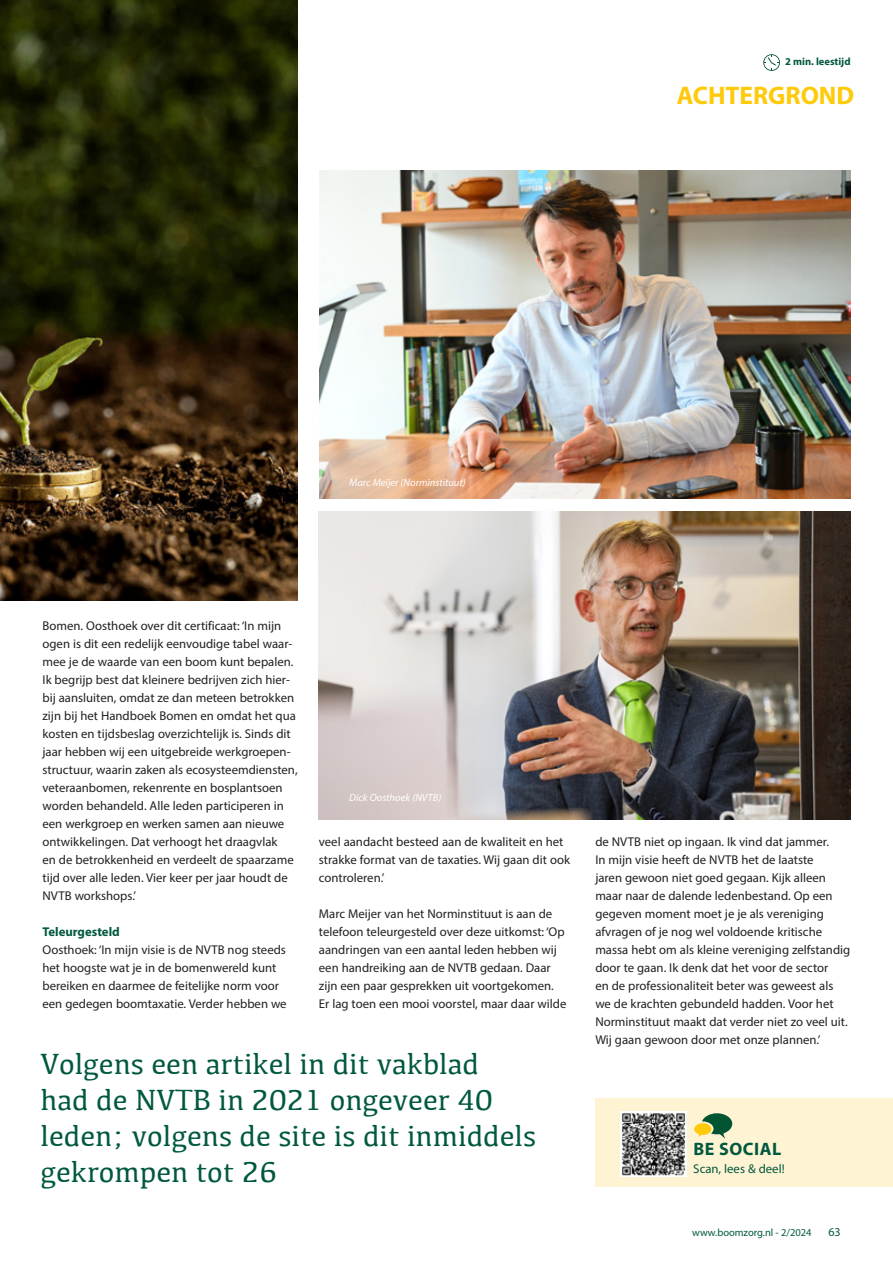
<style>
.page{position:relative;width:893px;height:1263px;background:#fff}
.page>*{position:absolute;margin:0;border:0;box-sizing:border-box;transform-origin:0 0}
.t1{font:30px/36px "Kefa";color:#005840}
.t2{font:700 25.5px "Myriad Pro";color:#feca0a}
.t3{font:700 18px "Myriad Pro";letter-spacing:.03em;color:#005840}
.t4{font:12.75px/18px "Myriad Pro";color:#231f20}
.t5{font:12.75px "Myriad Pro";color:#005840}
.t6{font:700 12.75px "Myriad Pro";color:#005840}
.t7{font:12px "Myriad Pro";color:#005840}
.t8{font:italic 10.5px "Myriad Pro";color:#fff}
.t9{font:10.5px "Myriad Pro";color:#005840}
.t10{font:700 10.5px "Myriad Pro";color:#005840}
</style>
<div class="page">
<img style="left:0;top:0;width:298px;height:600px">
<svg style="left:763px;top:54px;width:17px;height:17px"></svg>
<div style="left:595px;top:1098px;width:298px;height:88px;background:#fef3d2"></div>
<img style="left:621px;top:1111px;width:65px;height:66px">
<svg style="left:694px;top:1113px;width:38px;height:26px"></svg>
<img style="left:319px;top:511px;width:531px;height:309px">
<img style="left:319px;top:170px;width:532px;height:328px">
<p class="t10" style="left:785px;top:55px;width:67px">2 min. leestijd</p>
<h2 class="t2" style="left:677px;top:79px;width:179px">ACHTERGROND</h2>
<p class="t8" style="left:349px;top:476px;width:118px">Marc Meijer (Norminstituut)</p>
<p class="t4" style="left:43px;top:617px;width:257px">Bomen. Oosthoek over dit certificaat: ‘In mijn ogen is dit een redelijk eenvoudige tabel waar&shy;mee je de waarde van een boom kunt bepalen.<br>Ik begrijp best dat kleinere bedrijven zich hier&shy;bij aansluiten, omdat ze dan meteen betrokken zijn bij het Handboek Bomen en omdat het qua kosten en tijdsbeslag overzichtelijk is. Sinds dit jaar hebben wij een uitgebreide werkgroepen&shy;structuur, waarin zaken als ecosysteemdiensten, veteraanbomen, rekenrente en bosplantsoen worden behandeld. Alle leden participeren in een werkgroep en werken samen aan nieuwe ontwikkelingen. Dat verhoogt het draagvlak<br>en de betrokkenheid en verdeelt de spaarzame tijd over alle leden. Vier keer per jaar houdt de NVTB workshops.’</p>
<p class="t6" style="left:43px;top:923px;width:79px">Teleurgesteld</p>
<p class="t4" style="left:43px;top:941px;width:246px">Oosthoek: ‘In mijn visie is de NVTB nog steeds het hoogste wat je in de bomenwereld kunt bereiken en daarmee de feitelijke norm voor een gedegen boomtaxatie. Verder hebben we</p>
<p class="t8" style="left:349px;top:791px;width:94px">Dick Oosthoek (NVTB)</p>
<p class="t4" style="left:319px;top:833px;width:253px">veel aandacht besteed aan de kwaliteit en het strakke format van de taxaties. Wij gaan dit ook controleren.’</p>
<p class="t4" style="left:319px;top:905px;width:249px">Marc Meijer van het Norminstituut is aan de telefoon teleurgesteld over deze uitkomst: ‘Op aandringen van een aantal leden hebben wij een handreiking aan de NVTB gedaan. Daar zijn een paar gesprekken uit voortgekomen.<br>Er lag toen een mooi voorstel, maar daar wilde</p>
<h1 class="t1" style="left:40px;top:1045px;width:497px">Volgens een artikel in dit vakblad<br>had de NVTB in 2021 ongeveer 40 leden; volgens de site is dit inmiddels gekrompen tot 26</h1>
<p class="t4" style="left:595px;top:833px;width:256px">de NVTB niet op ingaan. Ik vind dat jammer.<br>In mijn visie heeft de NVTB het de laatste<br>jaren gewoon niet goed gegaan. Kijk alleen maar naar de dalende ledenbestand. Op een gegeven moment moet je je als vereniging afvragen of je nog wel voldoende kritische massa hebt om als kleine vereniging zelfstandig door te gaan. Ik denk dat het voor de sector<br>en de professionaliteit beter was geweest als we de krachten gebundeld hadden. Voor het Norminstituut maakt dat verder niet zo veel uit.<br>Wij gaan gewoon door met onze plannen.’</p>
<h3 class="t3" style="left:693px;top:1137px;width:89px">BE SOCIAL</h3>
<p class="t5" style="left:693px;top:1161px;width:93px">Scan, lees &amp; deel!</p>
<p class="t9" style="left:692px;top:1226px;width:121px">www.boomzorg.nl - 2/2024</p>
<p class="t7" style="left:828px;top:1224px;width:14px">63</p>
</div>
